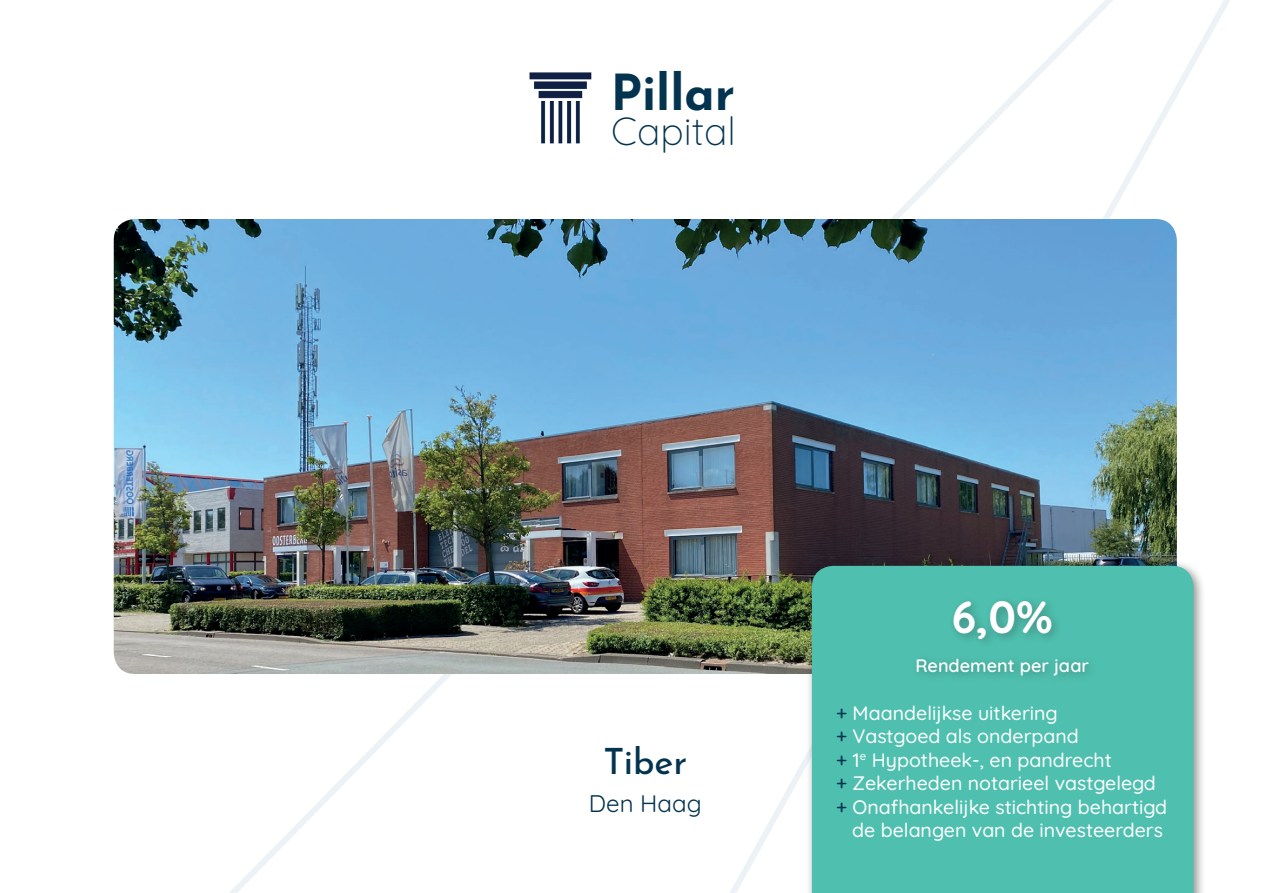
<style>
.page{position:relative;width:1263px;height:893px;background:#fff}
.page>*{position:absolute;margin:0;border:0;box-sizing:border-box;transform-origin:0 0}
.t1{font:700 49.5px "Reem Kufi";color:#03334f}
.t2{font:700 45px "Quicksand";color:#fff}
.t3{font:300 39px "Quicksand";color:#03334f}
.t4{font:36px "Reem Kufi";color:#03334f}
.t5{font:24px "Quicksand";color:#03334f}
.t6{font:500 19.5px "Quicksand";color:#fff}
.t7{font:600 18px "Quicksand";color:#fff}
.s1{color:#03334f}
</style>
<div class="page">
<svg style="left:730px;top:0;width:500px;height:893px"></svg>
<img style="left:114px;top:219px;width:1063px;height:455px">
<div style="left:806px;top:560px;width:399px;height:333px;background:#231f20;opacity:.48"></div>
<div style="left:812px;top:566px;width:381px;height:327px;background:#4fc0af"></div>
<div style="left:911px;top:653px;width:189px;height:33px;background:#4dbaaa"></div>
<div style="left:948px;top:595px;width:115px;height:55px;background:#231f20;opacity:.33"></div>
<img style="left:529px;top:72px;width:63px;height:72px">
<h1 class="t1" style="left:611px;top:51px;width:126px">Pillar</h1>
<h3 class="t3" style="left:611px;top:101px;width:126px">Capital</h3>
<h3 class="t4" style="left:603px;top:731px;width:85px">Tiber</h3>
<p class="t5" style="left:589px;top:784px;width:115px">Den Haag</p>
<h2 class="t2" style="left:951px;top:582px;width:103px">6,0%</h2>
<p class="t7" style="left:915px;top:651px;width:175px">Rendement per jaar</p>
<p class="t6" style="left:836px;top:698px;width:223px"><span class="s1">+</span> Maandelijkse uitkering</p>
<p class="t6" style="left:836px;top:721px;width:244px"><span class="s1">+</span> Vastgoed als onderpand</p>
<p class="t6" style="left:836px;top:745px;width:277px"><span class="s1">+</span> 1<sup>e</sup> Hypotheek-, en pandrecht</p>
<p class="t6" style="left:836px;top:768px;width:321px"><span class="s1">+</span> Zekerheden notarieel vastgelegd</p>
<p class="t6" style="left:836px;top:791px;width:333px"><span class="s1">+</span> Onafhankelijke stichting behartigd</p>
<p class="t6" style="left:852px;top:815px;width:312px">de belangen van de investeerders</p>
</div>
